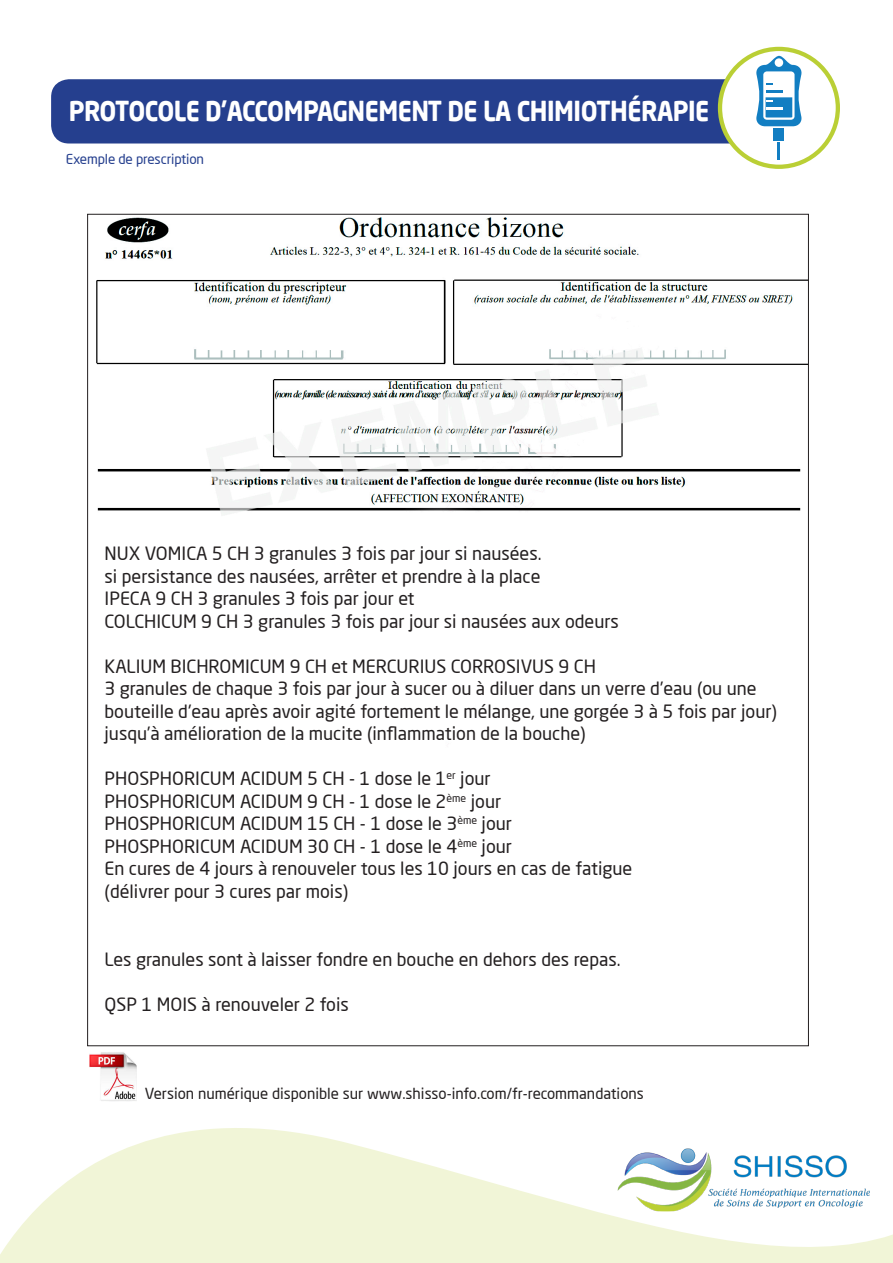
<style>
.page{position:relative;width:893px;height:1263px;background:#fff}
.page>*{position:absolute;margin:0;border:0;box-sizing:border-box;transform-origin:0 0}
.t1{font:700 27px "Neo Sans Pro";letter-spacing:-.02em;color:#fff;scale:.9 1}
.t2{font:18px/22.5px "Neo Sans Pro";color:#231f20}
.t3{font:15px "Neo Sans Pro";color:#231f20}
.t4{font:13.5px "Neo Sans Pro";letter-spacing:-.01em;color:#253f8e}
</style>
<div class="page">
<img style="left:96px;top:217px;width:711px;height:298px">
<svg style="left:0;top:1128px;width:893px;height:135px"></svg>
<img style="left:618px;top:1138px;width:252px;height:73px">
<div style="left:51px;top:79px;width:728px;height:64px;background:#253f8e;border-radius:18px"></div>
<div style="left:720px;top:49px;width:118px;height:118px;background:#fff;border-radius:50%"></div>
<div style="left:718px;top:47px;width:122px;height:122px;border:4px solid #bacf35;border-radius:50%"></div>
<div style="left:774px;top:128px;width:10px;height:12px;background:#127ec2"></div>
<svg style="left:778px;top:142px;width:2px;height:18px"></svg>
<svg style="left:755px;top:56px;width:48px;height:70px"></svg>
<img style="left:89px;top:1052px;width:48px;height:49px">
<p class="t1" style="left:69px;top:94px;width:713px">PROTOCOLE D’ACCOMPAGNEMENT DE LA CHIMIOTHÉRAPIE</p>
<p class="t4" style="left:66px;top:150px;width:140px">Exemple de prescription</p>
<p class="t2" style="left:105px;top:542px;width:439px">NUX VOMICA 5 CH 3 granules 3 fois par jour si nausées.</p>
<p class="t2" style="left:105px;top:565px;width:437px">si persistance des nausées, arrêter et prendre à la place</p>
<p class="t2" style="left:105px;top:587px;width:311px">IPECA 9 CH 3 granules 3 fois par jour et</p>
<p class="t2" style="left:105px;top:610px;width:516px">COLCHICUM 9 CH 3 granules 3 fois par jour si nausées aux odeurs</p>
<p class="t2" style="left:105px;top:655px;width:493px">KALIUM BICHROMICUM 9 CH et MERCURIUS CORROSIVUS 9 CH</p>
<p class="t2" style="left:105px;top:677px;width:674px">3 granules de chaque 3 fois par jour à sucer ou à diluer dans un verre d’eau (ou une bouteille d'eau après avoir agité fortement le mélange, une gorgée 3 à 5 fois par jour) jusqu’à amélioration de la mucite (inflammation de la bouche)</p>
<p class="t2" style="left:105px;top:767px;width:388px">PHOSPHORICUM ACIDUM 5 CH - 1 dose le 1<sup>er</sup> jour</p>
<p class="t2" style="left:105px;top:790px;width:398px">PHOSPHORICUM ACIDUM 9 CH - 1 dose le 2<sup>ème</sup> jour</p>
<p class="t2" style="left:105px;top:812px;width:409px">PHOSPHORICUM ACIDUM 15 CH - 1 dose le 3<sup>ème</sup> jour</p>
<p class="t2" style="left:105px;top:835px;width:409px">PHOSPHORICUM ACIDUM 30 CH - 1 dose le 4<sup>ème</sup> jour</p>
<p class="t2" style="left:105px;top:857px;width:529px">En cures de 4 jours à renouveler tous les 10 jours en cas de fatigue</p>
<p class="t2" style="left:105px;top:880px;width:245px">(délivrer pour 3 cures par mois)</p>
<p class="t2" style="left:105px;top:947px;width:518px">Les granules sont à laisser fondre en bouche en dehors des repas.</p>
<p class="t2" style="left:105px;top:992px;width:246px">QSP 1 MOIS à renouveler 2 fois</p>
<p class="t3" style="left:145px;top:1084px;width:500px">Version numérique disponible sur www.shisso-info.com/fr-recommandations</p>
</div>
